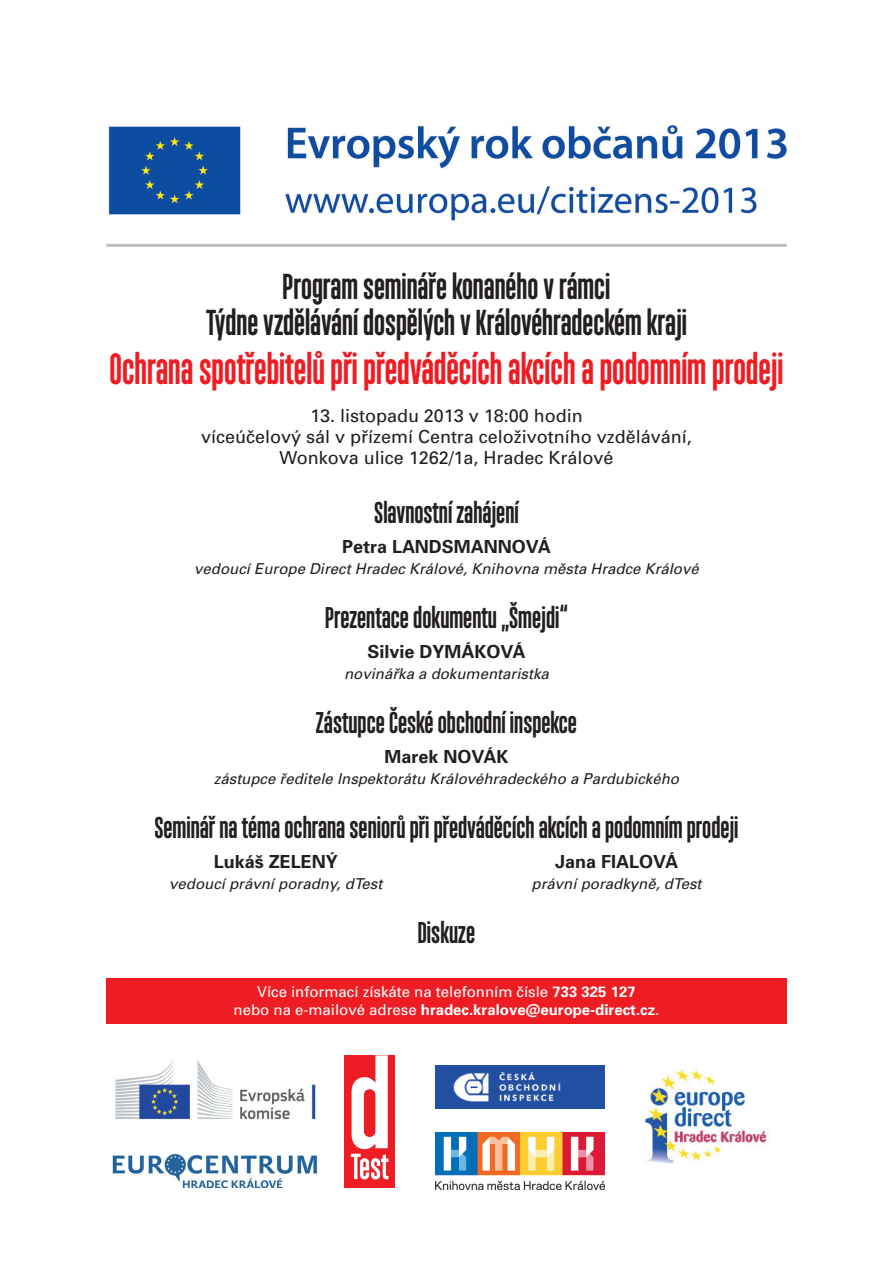
<style>
.page{position:relative;width:893px;height:1263px;background:#fff}
.page>*{position:absolute;margin:0;border:0;box-sizing:border-box;transform-origin:0 0}
.t1{font:100 43.5px "Monopol";color:#ee1d23;scale:.95 1}
.t2{font:100 36px/36px "Monopol";color:#231f20;text-align:center}
.t3{font:100 30px "Monopol";color:#231f20}
.t4{font:18px/21px "Univers CE";color:#231f20;text-align:center}
.t5{font:700 18px "Univers CE";color:#231f20}
.t6{font:italic 15px "Univers CE";color:#231f20}
.t7{font:15px/18px "Univers CE";color:#fff;text-align:center}
.s1{font-weight:700}
</style>
<div class="page">
<div style="left:106px;top:978px;width:681px;height:45px;background:#ee1d23"></div>
<img style="left:108px;top:125px;width:679px;height:96px">
<hr style="left:106px;top:244px;width:681px;height:3px;background:#bcbdc0">
<div style="left:344px;top:1055px;width:51px;height:133px;background:#ee1d23"></div>
<svg style="left:351px;top:1055px;width:38px;height:125px"></svg>
<img style="left:115px;top:1060px;width:201px;height:60px">
<img style="left:436px;top:1065px;width:168px;height:44px">
<img style="left:435px;top:1132px;width:169px;height:57px">
<img style="left:645px;top:1069px;width:122px;height:95px">
<img style="left:112px;top:1153px;width:206px;height:35px">
<h2 class="t2" style="left:206px;top:270px;width:482px">Program semináře konaného v rámci<br>Týdne vzdělávání dospělých v Královéhradeckém kraji</h2>
<h1 class="t1" style="left:110px;top:352px;width:711px">Ochrana spotřebitelů při předváděcích akcích a podomním prodeji</h1>
<p class="t4" style="left:201px;top:407px;width:492px">13. listopadu 2013 v 18:00 hodin<br>víceúčelový sál v přízemí Centra celoživotního vzdělávání,<br>Wonkova ulice 1262/1a, Hradec Králové</p>
<h3 class="t3" style="left:374px;top:501px;width:146px">Slavnostní zahájení</h3>
<p class="t5" style="left:342px;top:540px;width:210px">Petra LANDSMANNOVÁ</p>
<p class="t6" style="left:194px;top:563px;width:509px">vedoucí Europe Direct Hradec Králové, Knihovna města Hradce Králové</p>
<h3 class="t3" style="left:325px;top:606px;width:244px">Prezentace dokumentu „Šmejdi“</h3>
<p class="t5" style="left:367px;top:645px;width:159px">Silvie DYMÁKOVÁ</p>
<p class="t6" style="left:344px;top:668px;width:209px">novinářka a dokumentaristka</p>
<h3 class="t3" style="left:316px;top:711px;width:263px">Zástupce České obchodní inspekce</h3>
<p class="t5" style="left:384px;top:750px;width:125px">Marek NOVÁK</p>
<p class="t6" style="left:214px;top:773px;width:470px">zástupce ředitele Inspektorátu Královéhradeckého a Pardubického</p>
<h3 class="t3" style="left:154px;top:816px;width:586px">Seminář na téma ochrana seniorů při předváděcích akcích a podomním prodeji</h3>
<p class="t5" style="left:214px;top:855px;width:125px">Lukáš ZELENÝ</p>
<p class="t5" style="left:555px;top:855px;width:124px">Jana FIALOVÁ</p>
<p class="t6" style="left:169px;top:878px;width:218px">vedoucí právní poradny, dTest</p>
<p class="t6" style="left:532px;top:878px;width:174px">právní poradkyně, dTest</p>
<h3 class="t3" style="left:418px;top:921px;width:59px">Diskuze</h3>
<p class="t7" style="left:234px;top:984px;width:427px">Více informací získáte na telefonním čísle <span class="s1">733 325 127<br></span>nebo na e-mailové adrese <span class="s1">hradec.kralove@europe-direct.cz</span>.</p>
</div>
